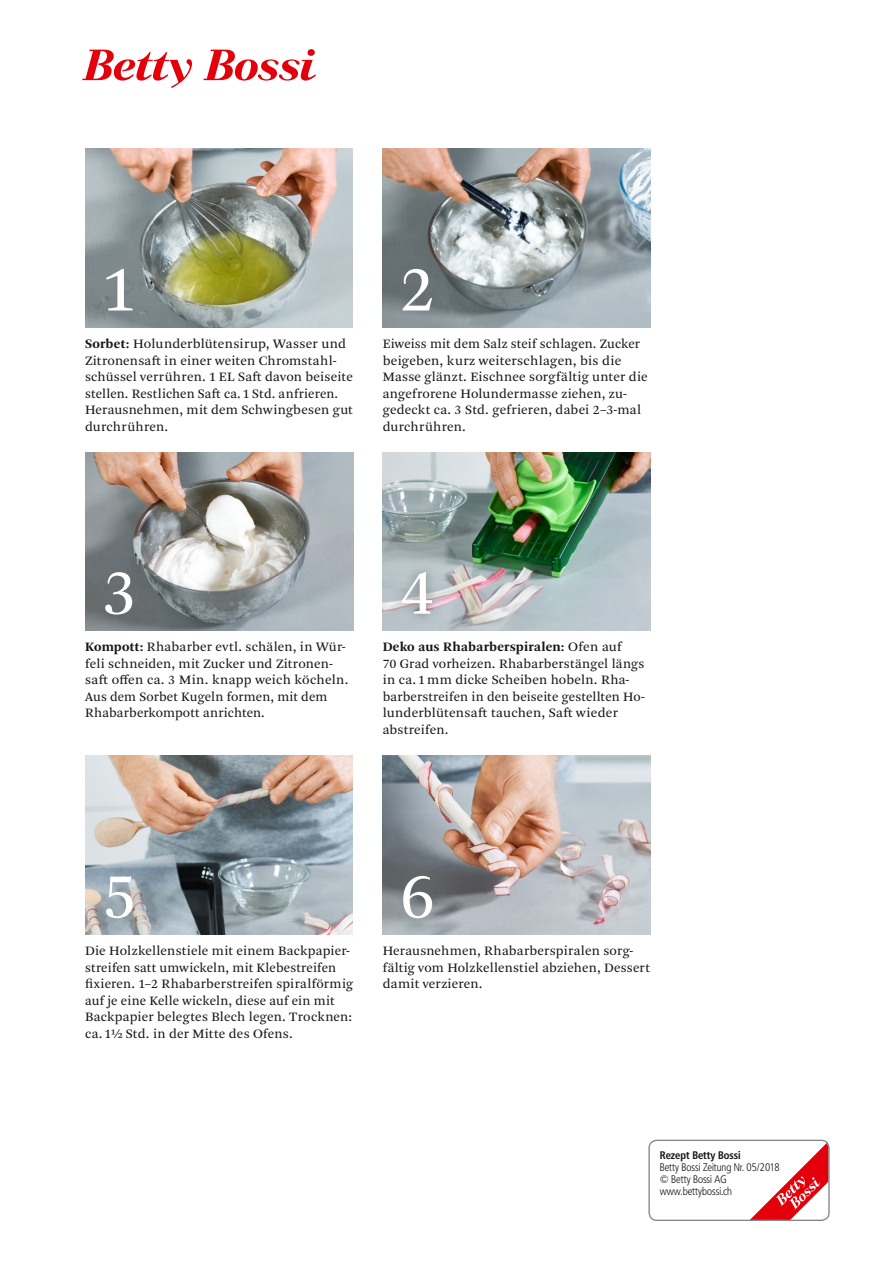
<style>
.page{position:relative;width:893px;height:1263px;background:#fff}
.page>*{position:absolute;margin:0;border:0;box-sizing:border-box;transform-origin:0 0}
.t1{font:67.5px "Arnhem B Bn Blond";color:#fff}
.t2{font:13.5px/16.5px "Arnhem B Bn Blond";letter-spacing:.01em;color:#181716}
.t3{font:700 13.5px "Arnhem B Bn";letter-spacing:.02em;color:#181716}
.t4{font:10.8px/12px "Frutiger B Bn Con Light";color:#181716}
.t5{font:10.8px "Frutiger B Bn Con Bold";color:#181716}
.s1{font-family:"Arnhem B Bn";font-weight:700}
.s2{font-family:"Arnhem B Bn Blond";font-weight:400}
</style>
<div class="page">
<svg style="left:82px;top:50px;width:110px;height:38px"></svg>
<svg style="left:203px;top:49px;width:113px;height:32px"></svg>
<svg style="left:751px;top:1140px;width:77px;height:79px"></svg>
<div style="left:648px;top:1140px;width:182px;height:81px;border:1px solid #868786;border-radius:8px"></div>
<img style="left:383px;top:756px;width:268px;height:178px">
<img style="left:85px;top:756px;width:268px;height:178px">
<img style="left:383px;top:452px;width:268px;height:179px">
<img style="left:85px;top:452px;width:268px;height:179px">
<img style="left:383px;top:149px;width:268px;height:178px">
<img style="left:85px;top:149px;width:268px;height:178px">
<div style="left:391px;top:561px;width:52px;height:64px;background:#181716;opacity:.4"></div>
<h1 class="t1" style="left:102px;top:245px;width:37px">1</h1>
<h1 class="t1" style="left:400px;top:245px;width:37px">2</h1>
<p class="t2" style="left:85px;top:336px;width:269px"><span class="s1">Sorbet:</span> Holunderblütensirup, Wasser und Zitronensaft in einer weiten Chromstahl&shy;schüssel verrühren. 1 EL Saft davon beiseite stellen. Restlichen Saft ca. 1 Std. anfrieren.<br>Herausnehmen, mit dem Schwingbesen gut durchrühren.</p>
<p class="t2" style="left:383px;top:336px;width:267px">Eiweiss mit dem Salz steif schlagen. Zucker beigeben, kurz weiterschlagen, bis die Masse glänzt. Eischnee sorgfältig unter die angefrorene Holundermasse ziehen, zu&shy;gedeckt ca. 3 Std. gefrieren, dabei 2–3-mal durchrühren.</p>
<h1 class="t1" style="left:102px;top:549px;width:37px">3</h1>
<h1 class="t1" style="left:400px;top:549px;width:37px">4</h1>
<p class="t2" style="left:85px;top:639px;width:265px"><span class="s1">Kompott:</span> Rhabarber evtl. schälen, in Wür&shy;feli schneiden, mit Zucker und Zitronen&shy;saft offen ca. 3 Min. knapp weich köcheln.<br>Aus dem Sorbet Kugeln formen, mit dem Rhabarberkompott anrichten.</p>
<p class="t3" style="left:383px;top:638px;width:241px">Deko aus Rhabarberspiralen: <span class="s2">Ofen auf</span></p>
<p class="t2" style="left:383px;top:655px;width:264px">70 Grad vorheizen. Rhabarberstängel längs in ca. 1mm dicke Scheiben hobeln. Rha&shy;barberstreifen in den beiseite gestellten Ho&shy;lunderblütensaft tauchen, Saft wieder abstreifen.</p>
<h1 class="t1" style="left:102px;top:852px;width:37px">5</h1>
<h1 class="t1" style="left:400px;top:852px;width:37px">6</h1>
<p class="t2" style="left:85px;top:943px;width:269px">Die Holzkellenstiele mit einem Backpapier&shy;streifen satt umwickeln, mit Klebestreifen fixieren. 1–2 Rhabarberstreifen spiralförmig auf je eine Kelle wickeln, diese auf ein mit Backpapier belegtes Blech legen. Trocknen: ca. 1¿ Std. in der Mitte des Ofens.</p>
<p class="t2" style="left:383px;top:943px;width:269px">Herausnehmen, Rhabarberspiralen sorg&shy;fältig vom Holzkellenstiel abziehen, Dessert damit verzieren.</p>
<p class="t5" style="left:660px;top:1148px;width:82px">Rezept Betty Bossi</p>
<p class="t4" style="left:660px;top:1161px;width:121px">Betty Bossi Zeitung Nr. 05/2018 © Betty Bossi AG www.bettybossi.ch</p>
</div>
